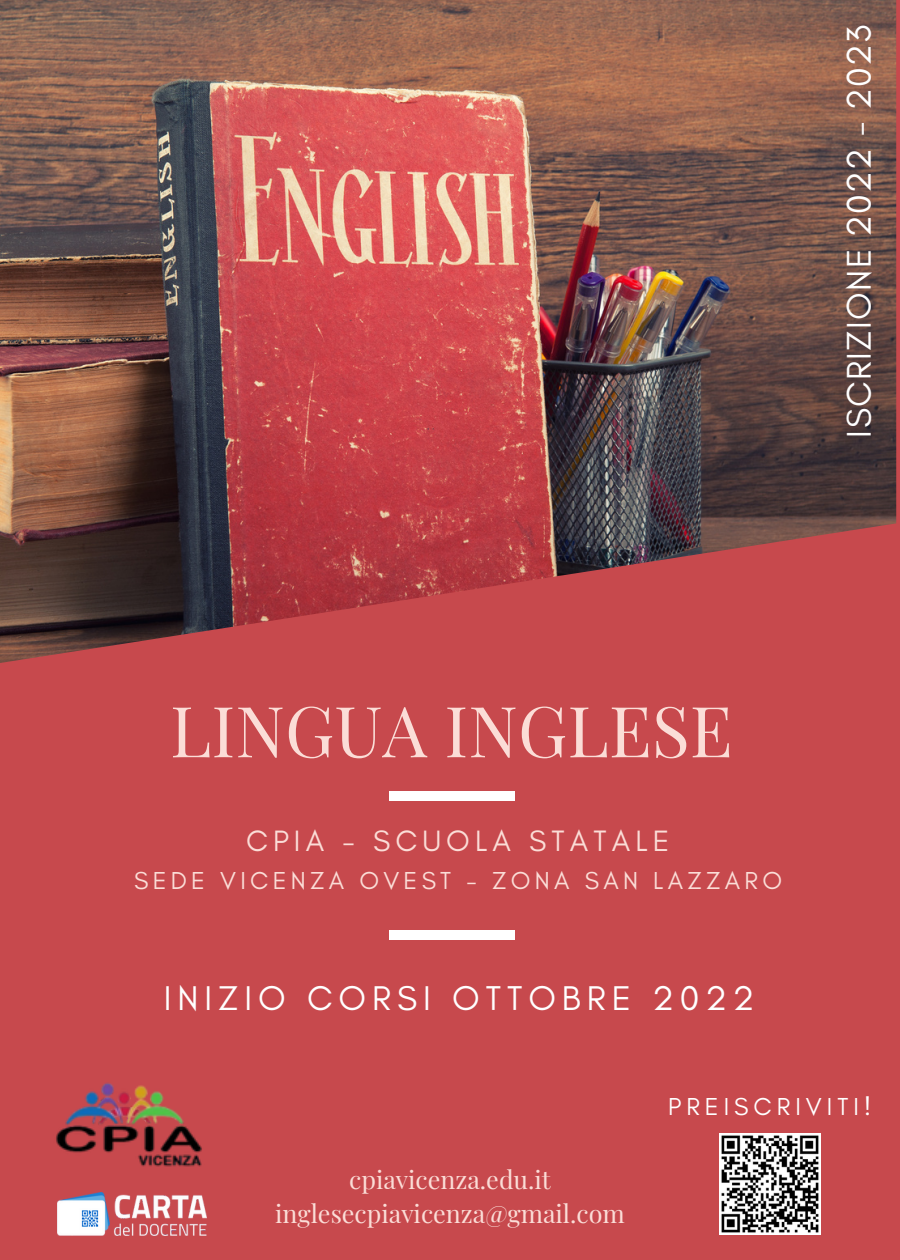
<style>
.page{position:relative;width:900px;height:1260px;background:#c7494d}
.page>*{position:absolute;margin:0;border:0;box-sizing:border-box;transform-origin:0 0}
.t1{font:70.5px "Playfair Display";color:#fbddd7}
.t2{font:35px "Glacial Indifference";letter-spacing:.17em;color:#fff}
.t3{font:35px "Glacial Indifference";letter-spacing:.04em;color:#fff}
.t4{font:30px "Glacial Indifference";letter-spacing:.17em;color:#fbddd7}
.t5{font:25.25px/33.8px "Playfair Display";color:#fbddd7;text-align:center}
.t6{font:25px "Glacial Indifference";letter-spacing:.17em;color:#fbddd7}
.t7{font:25px "Glacial Indifference";letter-spacing:.2em;color:#fff}
</style>
<div class="page">
<img style="left:0;top:0;width:896px;height:663px">
<div style="left:389px;top:791px;width:126px;height:10px;background:#fff"></div>
<div style="left:389px;top:931px;width:126px;height:9px;background:#fff"></div>
<img style="left:56px;top:1082px;width:146px;height:85px">
<img style="left:58px;top:1193px;width:148px;height:43px">
<img style="left:719px;top:1134px;width:101px;height:101px">
<h2 class="t3" style="left:837px;top:438px;width:415px;rotate:-90deg">ISCRIZIONE 2022 - 2023</h2>
<h1 class="t1" style="left:170px;top:681px;width:564px">LINGUA INGLESE</h1>
<p class="t4" style="left:246px;top:823px;width:425px">CPIA - SCUOLA STATALE</p>
<p class="t6" style="left:134px;top:865px;width:650px">SEDE VICENZA OVEST - ZONA SAN LAZZARO</p>
<h2 class="t2" style="left:164px;top:976px;width:592px">INIZIO CORSI OTTOBRE 2022</h2>
<p class="t5" style="left:275px;top:1162px;width:351px">cpiavicenza.edu.it inglesecpiavicenza@gmail.com</p>
<p class="t7" style="left:668px;top:1091px;width:205px">PREISCRIVITI!</p>
</div>
